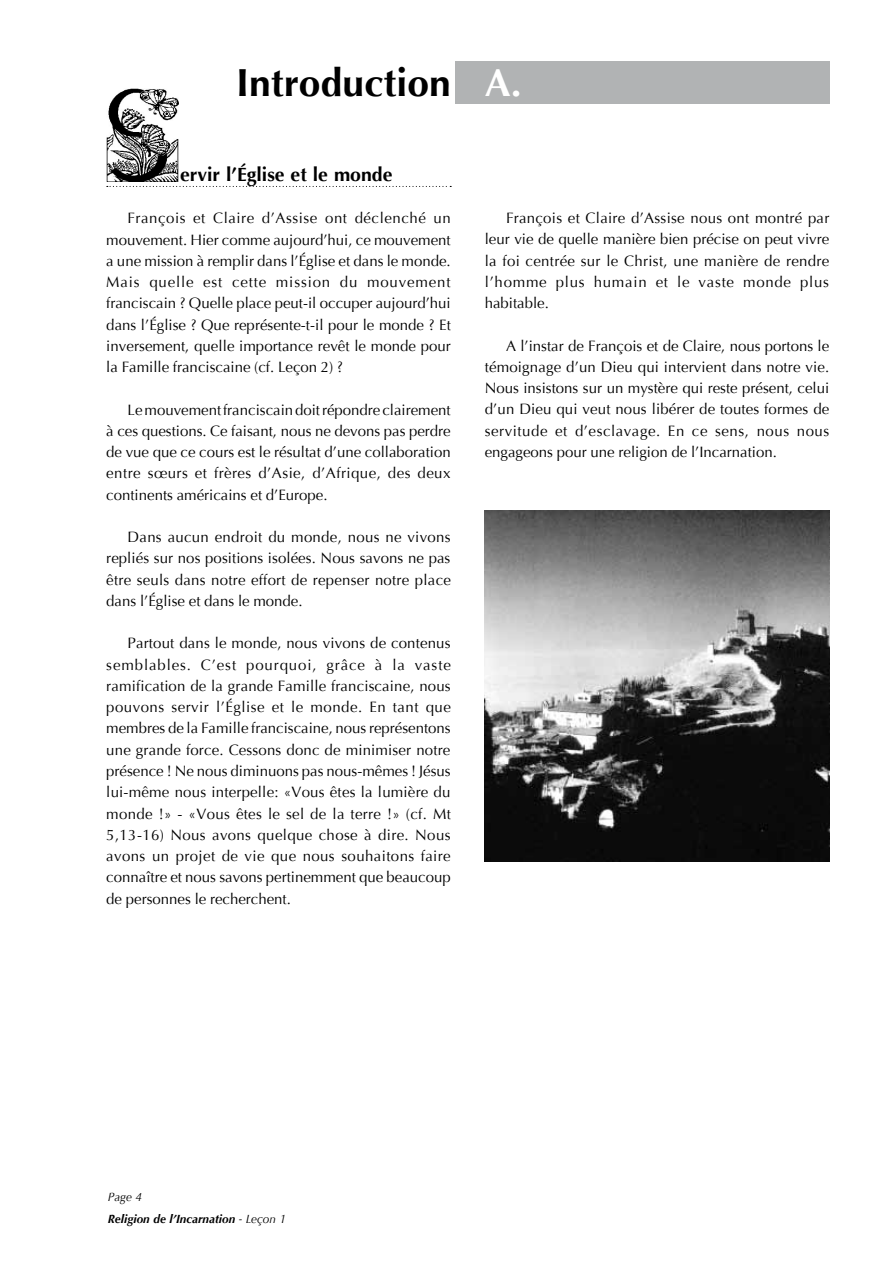
<style>
.page{position:relative;width:893px;height:1263px;background:#fff}
.page>*{position:absolute;margin:0;border:0;box-sizing:border-box;transform-origin:0 0}
.t1{font:700 39px "Optima";color:#000}
.t2{font:700 19.5px "Optima";color:#000}
.t3{font:15px/21.3px "Optima";color:#000;text-align:justify}
.t4{font:italic 700 12px/21.3px "Optima";color:#000}
.s1{color:#fff}
.s2{font-weight:400}
</style>
<div class="page">
<div style="left:455px;top:62px;width:374px;height:42px;background:#b1b3b4"></div>
<svg style="left:107px;top:186px;width:344px;height:1px"></svg>
<img style="left:106px;top:88px;width:72px;height:94px">
<img style="left:485px;top:510px;width:344px;height:351px">
<h1 class="t1" style="left:236px;top:60px;width:287px">Introduction <span class="s1">A.</span></h1>
<h2 class="t2" style="left:180px;top:163px;width:214px">ervir l’Église et le monde</h2>
<p class="t3" style="left:106px;top:208px;width:346px;text-indent:21px">François et Claire d’Assise ont déclenché un mouvement. Hier comme aujourd’hui, ce mouvement a une mission à remplir dans l’Église et dans le monde.<br>Mais quelle est cette mission du mouvement franciscain ? Quelle place peut-il occuper aujourd’hui dans l’Église ? Que représente-t-il pour le monde ? Et inversement, quelle importance revêt le monde pour la Famille franciscaine (cf. Leçon 2) ?</p>
<p class="t3" style="left:106px;top:399px;width:346px;text-indent:21px">Le mouvement franciscain doit répondre clairement à ces questions. Ce faisant, nous ne devons pas perdre de vue que ce cours est le résultat d’une collaboration entre sœurs et frères d’Asie, d’Afrique, des deux continents américains et d’Europe.</p>
<p class="t3" style="left:106px;top:527px;width:346px;text-indent:21px">Dans aucun endroit du monde, nous ne vivons repliés sur nos positions isolées. Nous savons ne pas être seuls dans notre effort de repenser notre place dans l’Église et dans le monde.</p>
<p class="t3" style="left:106px;top:633px;width:346px;text-indent:21px">Partout dans le monde, nous vivons de contenus semblables. C’est pourquoi, grâce à la vaste ramification de la grande Famille franciscaine, nous pouvons servir l’Église et le monde. En tant que membres de la Famille franciscaine, nous représentons une grande force. Cessons donc de minimiser notre présence ! Ne nous diminuons pas nous-mêmes ! Jésus lui-même nous interpelle: «Vous êtes la lumière du monde !» - «Vous êtes le sel de la terre !» (cf. Mt 5,13-16) Nous avons quelque chose à dire. Nous avons un projet de vie que nous souhaitons faire connaître et nous savons pertinemment que beaucoup de personnes le recherchent.</p>
<p class="t3" style="left:485px;top:208px;width:346px;text-indent:21px">François et Claire d’Assise nous ont montré par leur vie de quelle manière bien précise on peut vivre la foi centrée sur le Christ, une manière de rendre l’homme plus humain et le vaste monde plus habitable.</p>
<p class="t3" style="left:485px;top:335px;width:346px;text-indent:21px">A l’instar de François et de Claire, nous portons le témoignage d’un Dieu qui intervient dans notre vie.<br>Nous insistons sur un mystère qui reste présent, celui d’un Dieu qui veut nous libérer de toutes formes de servitude et d’esclavage. En ce sens, nous nous engageons pour une religion de l’Incarnation.</p>
<p class="t4" style="left:108px;top:1186px;width:180px"><span class="s2">Page 4<br></span>Religion de l’Incarnation <span class="s2">- Leçon 1</span></p>
</div>
